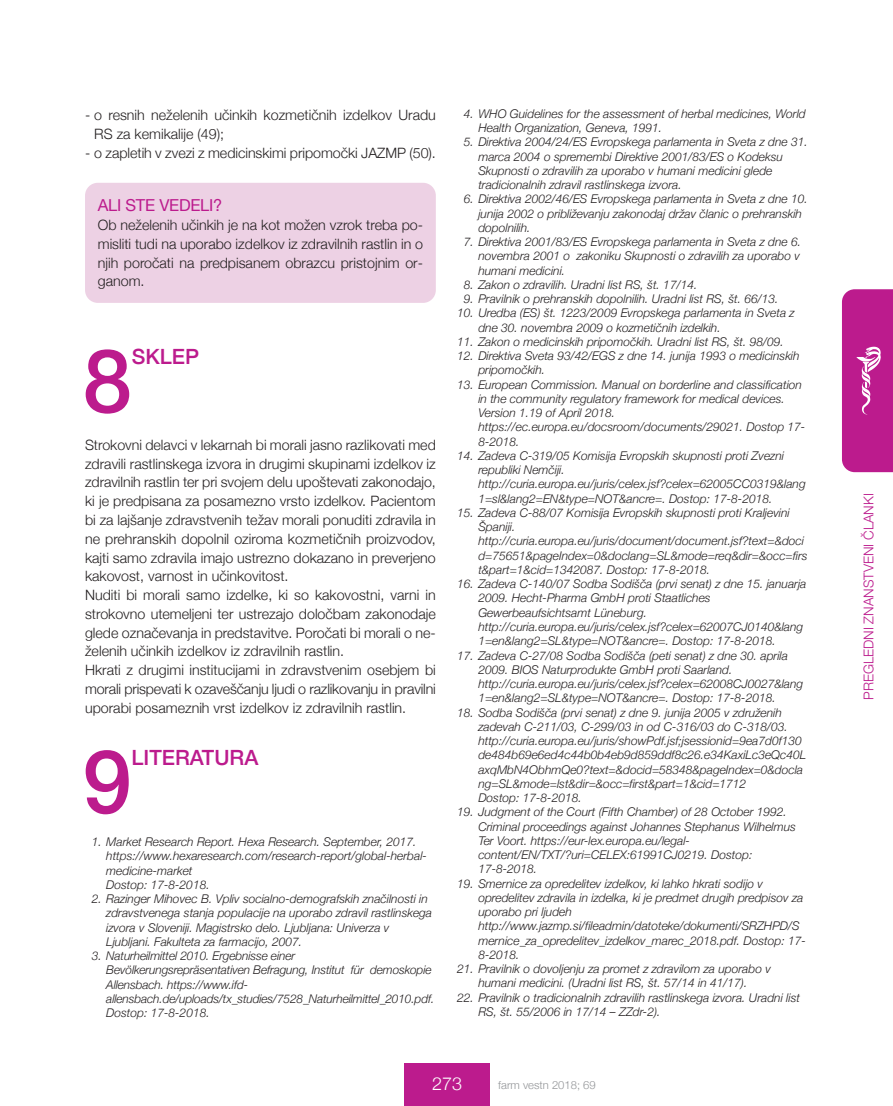
<style>
.page{position:relative;width:893px;height:1106px;background:#fff}
.page>*{position:absolute;margin:0;border:0;box-sizing:border-box;transform-origin:0 0}
.t1{font:500 88.2px "Helvetica Neue";color:#bc1b8d}
.t2{font:500 21px "Helvetica Neue";color:#bc1b8d}
.t3{font:300 18px "Helvetica Neue";color:#fff}
.t4{font:16.5px "Helvetica Neue";letter-spacing:-.015em;color:#bc1b8d}
.t5{font:300 14.25px/18.8px "Helvetica Neue";color:#231f20}
.t6{font:300 13.5px "Helvetica Neue";color:#bc1b8d}
.t7{font:italic 300 12px/14.2px "Helvetica Neue";color:#231f20}
.t8{font:300 11.25px "Helvetica Neue";color:#939598}
</style>
<div class="page">
<div style="left:405px;top:1063px;width:85px;height:43px;background:#bc1b8d"></div>
<svg style="left:842px;top:289px;width:51px;height:183px;background:#bf2692"></svg>
<div style="left:85px;top:183px;width:351px;height:120px;background:#edd1e4;border-radius:13px"></div>
<p class="t5" style="left:94px;top:105px;width:343px;text-indent:-9px">- o resnih neželenih učinkih kozmetičnih izdelkov Uradu<br>RS za kemikalije (49);</p>
<p class="t5" style="left:85px;top:143px;width:352px">- o zapletih v zvezi z medicinskimi pripomočki JAZMP (50).</p>
<h3 class="t4" style="left:98px;top:195px;width:126px">ALI STE VEDELI?</h3>
<p class="t5" style="left:98px;top:215px;width:327px;text-align:justify">Ob neželenih učinkih je na kot možen vzrok treba po&shy;misliti tudi na uporabo izdelkov iz zdravilnih rastlin in o njih poročati na predpisanem obrazcu pristojnim or&shy;ganom.</p>
<h1 class="t1" style="left:83px;top:326px;width:51px">8</h1>
<h2 class="t2" style="left:132px;top:344px;width:69px">SKLEP</h2>
<p class="t5" style="left:85px;top:435px;width:352px">Strokovni delavci v lekarnah bi morali jasno razlikovati med zdravili rastlinskega izvora in drugimi skupinami izdelkov iz zdravilnih rastlin ter pri svojem delu upoštevati zakonodajo, ki je predpisana za posamezno vrsto izdelkov. Pacientom bi za lajšanje zdravstvenih težav morali ponuditi zdravila in ne prehranskih dopolnil oziroma kozmetičnih proizvodov, kajti samo zdravila imajo ustrezno dokazano in preverjeno kakovost, varnost in učinkovitost.<br>Nuditi bi morali samo izdelke, ki so kakovostni, varni in strokovno utemeljeni ter ustrezajo določbam zakonodaje glede označevanja in predstavitve. Poročati bi morali o ne&shy;želenih učinkih izdelkov iz zdravilnih rastlin.<br>Hkrati z drugimi institucijami in zdravstvenim osebjem bi morali prispevati k ozaveščanju ljudi o razlikovanju in pravilni uporabi posameznih vrst izdelkov iz zdravilnih rastlin.</p>
<h1 class="t1" style="left:83px;top:727px;width:51px">9</h1>
<h2 class="t2" style="left:132px;top:744px;width:128px">LITERATURA</h2>
<p class="t7" style="left:106px;top:834px;width:322px;text-indent:-15px">1. Market Research Report. Hexa Research. September, 2017. https://www.hexaresearch.com/research-report/global-herbal&shy;medicine-market<br>Dostop: 17-8-2018.</p>
<p class="t7" style="left:106px;top:891px;width:327px;text-indent:-15px">2. Razinger Mihovec B. Vpliv socialno-demografskih značilnosti in zdravstvenega stanja populacije na uporabo zdravil rastlinskega izvora v Sloveniji. Magistrsko delo. Ljubljana: Univerza v Ljubljani. Fakulteta za farmacijo, 2007.</p>
<p class="t7" style="left:106px;top:948px;width:329px;text-indent:-15px">3. Naturheilmittel 2010. Ergebnisse einer Bevölkerungsrepräsentativen Befragung, Institut für demoskopie Allensbach. https://www.ifd&shy;allensbach.de/uploads/tx_studies/7528_Naturheilmittel_2010.pdf.<br>Dostop: 17-8-2018.</p>
<p class="t7" style="left:478px;top:106px;width:329px;text-indent:-15px">4. WHO Guidelines for the assessment of herbal medicines, World<br>Health Organization, Geneva, 1991.</p>
<p class="t7" style="left:478px;top:135px;width:331px;text-indent:-15px">5. Direktiva 2004/24/ES Evropskega parlamenta in Sveta z dne 31. marca 2004 o spremembi Direktive 2001/83/ES o Kodeksu Skupnosti o zdravilih za uporabo v humani medicini glede tradicionalnih zdravil rastlinskega izvora.</p>
<p class="t7" style="left:478px;top:192px;width:331px;text-indent:-15px">6. Direktiva 2002/46/ES Evropskega parlamenta in Sveta z dne 10. junija 2002 o približevanju zakonodaj držav članic o prehranskih dopolnilih.</p>
<p class="t7" style="left:478px;top:234px;width:324px;text-align:justify;text-indent:-15px">7. Direktiva 2001/83/ES Evropskega parlamenta in Sveta z dne 6. novembra 2001 o zakoniku Skupnosti o zdravilih za uporabo v humani medicini.</p>
<p class="t7" style="left:464px;top:277px;width:235px">8. Zakon o zdravilih. Uradni list RS, št. 17/14.</p>
<p class="t7" style="left:464px;top:291px;width:316px">9. Pravilnik o prehranskih dopolnilih. Uradni list RS, št. 66/13.</p>
<p class="t7" style="left:478px;top:306px;width:318px;text-indent:-21px">10. Uredba (ES) št. 1223/2009 Evropskega parlamenta in Sveta z dne 30. novembra 2009 o kozmetičnih izdelkih.</p>
<p class="t7" style="left:457px;top:334px;width:328px">11. Zakon o medicinskih pripomočkih. Uradni list RS, št. 98/09.</p>
<p class="t7" style="left:478px;top:348px;width:323px;text-indent:-21px">12. Direktiva Sveta 93/42/EGS z dne 14. junija 1993 o medicinskih pripomočkih.</p>
<p class="t7" style="left:478px;top:377px;width:328px;text-indent:-21px">13. European Commission. Manual on borderline and classification in the community regulatory framework for medical devices.<br>Version 1.19 of April 2018. https://ec.europa.eu/docsroom/documents/29021. Dostop 17- 8-2018.</p>
<p class="t7" style="left:478px;top:448px;width:329px;text-indent:-21px">14. Zadeva C-319/05 Komisija Evropskih skupnosti proti Zvezni republiki Nemčiji. http://curia.europa.eu/juris/celex.jsf?celex=62005CC0319&amp;lang 1=sl&amp;lang2=EN&amp;type=NOT&amp;ancre=. Dostop: 17-8-2018.</p>
<p class="t7" style="left:478px;top:505px;width:331px;text-indent:-21px">15. Zadeva C-88/07 Komisija Evropskih skupnosti proti Kraljevini Španiji. http://curia.europa.eu/juris/document/document.jsf?text=&amp;doci d=75651&amp;pageIndex=0&amp;doclang=SL&amp;mode=req&amp;dir=&amp;occ=firs t&amp;part=1&amp;cid=1342087. Dostop: 17-8-2018.</p>
<p class="t7" style="left:478px;top:576px;width:330px;text-indent:-21px">16. Zadeva C-140/07 Sodba Sodišča (prvi senat) z dne 15. januarja 2009. Hecht-Pharma GmbH proti Staatliches Gewerbeaufsichtsamt Lüneburg. http://curia.europa.eu/juris/celex.jsf?celex=62007CJ0140&amp;lang 1=en&amp;lang2=SL&amp;type=NOT&amp;ancre=. Dostop: 17-8-2018.</p>
<p class="t7" style="left:478px;top:648px;width:326px;text-indent:-21px">17. Zadeva C-27/08 Sodba Sodišča (peti senat) z dne 30. aprila 2009. BIOS Naturprodukte GmbH proti Saarland. http://curia.europa.eu/juris/celex.jsf?celex=62008CJ0027&amp;lang 1=en&amp;lang2=SL&amp;type=NOT&amp;ancre=. Dostop: 17-8-2018.</p>
<p class="t7" style="left:478px;top:705px;width:329px;text-indent:-21px">18. Sodba Sodišča (prvi senat) z dne 9. junija 2005 v združenih zadevah C-211/03, C-299/03 in od C-316/03 do C-318/03. http://curia.europa.eu/juris/showPdf.jsf;jsessionid=9ea7d0f130 de484b69e6ed4c44b0b4eb9d859ddf8c26.e34KaxiLc3eQc40L axqMbN4ObhmQe0?text=&amp;docid=58348&amp;pageIndex=0&amp;docla ng=SL&amp;mode=lst&amp;dir=&amp;occ=first&amp;part=1&amp;cid=1712<br>Dostop: 17-8-2018.</p>
<p class="t7" style="left:478px;top:804px;width:319px;text-indent:-21px">19. Judgment of the Court (Fifth Chamber) of 28 October 1992.<br>Criminal proceedings against Johannes Stephanus Wilhelmus Ter Voort. https://eur-lex.europa.eu/legal&shy;content/EN/TXT/?uri=CELEX:61991CJ0219. Dostop:<br>17-8-2018.</p>
<p class="t7" style="left:478px;top:876px;width:329px;text-indent:-21px">19. Smernice za opredelitev izdelkov, ki lahko hkrati sodijo v opredelitev zdravila in izdelka, ki je predmet drugih predpisov za uporabo pri ljudeh http://www.jazmp.si/fileadmin/datoteke/dokumenti/SRZHPD/S mernice_za_opredelitev_izdelkov_marec_2018.pdf. Dostop: 17- 8-2018.</p>
<p class="t7" style="left:457px;top:961px;width:315px;text-align:center">21. Pravilnik o dovoljenju za promet z zdravilom za uporabo v humani medicini. (Uradni list RS, št. 57/14 in 41/17).</p>
<p class="t7" style="left:478px;top:990px;width:323px;text-indent:-21px">22. Pravilnik o tradicionalnih zdravilih rastlinskega izvora. Uradni list<br>RS, št. 55/2006 in 17/14 – ZZdr-2).</p>
<h3 class="t3" style="left:432px;top:1072px;width:32px">273</h3>
<p class="t8" style="left:498px;top:1078px;width:99px">farm vestn 2018; 69</p>
<p class="t6" style="left:860px;top:700px;width:208px;rotate:-90deg">PREGLEDNI ZNANSTVENI ČLANKI</p>
</div>
